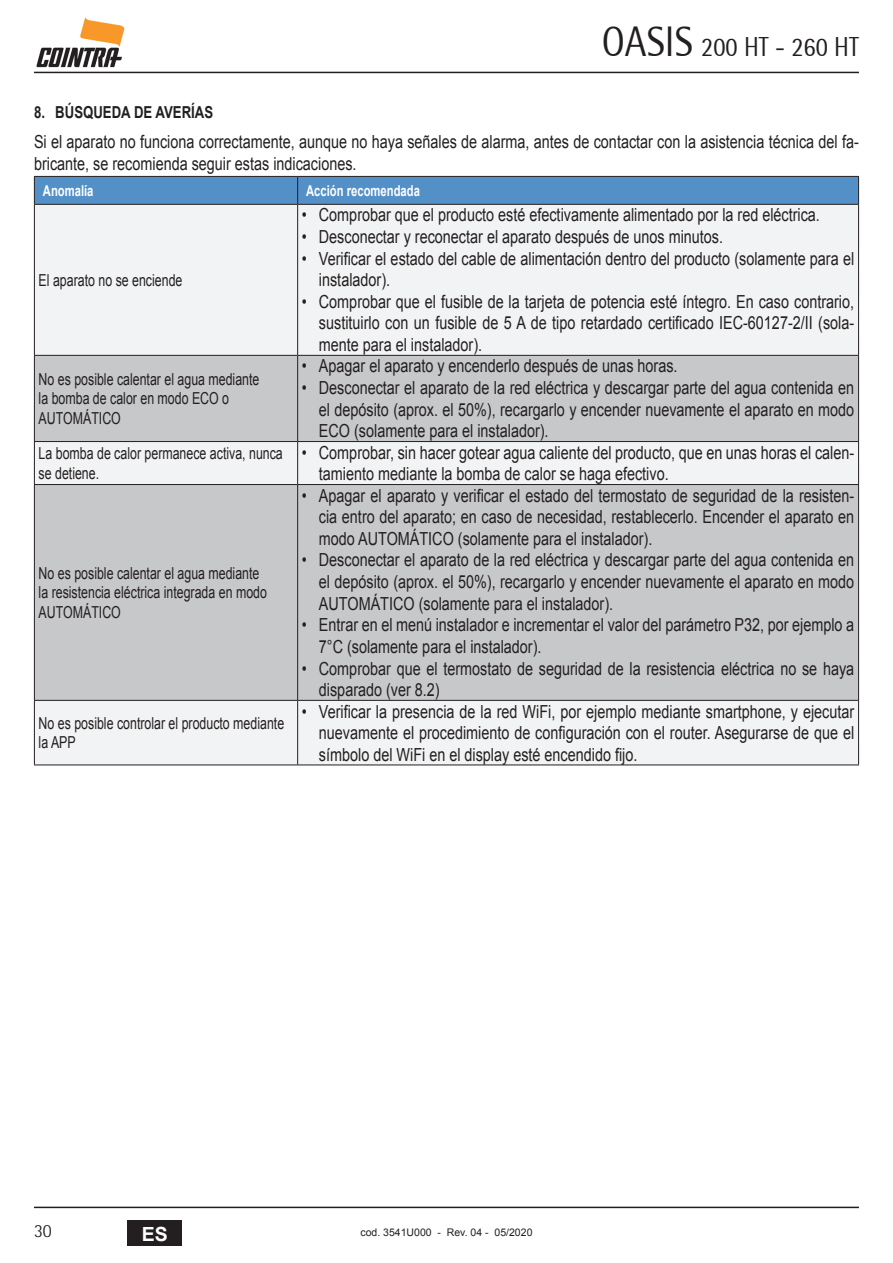
<style>
.page{position:relative;width:893px;height:1263px;background:#fff}
.page>*{position:absolute;margin:0;border:0;box-sizing:border-box;transform-origin:0 0}
.t1{font:42px "Rotis Semi Sans";color:#231f20;scale:.9 1}
.t2{font:27px "Rotis Semi Sans";color:#231f20;scale:.9 1}
.t3{font:700 19.5px "Arial";color:#fff}
.t4{font:300 18.6px "Rotis Semi Sans";color:#231f20}
._05_CORPO_TESTO{font:18px/21.6px "Arial";color:#231f20;scale:.8 1}
._07_TESTO_TABELLA{font:16.5px/19.8px "Arial";color:#231f20;scale:.75 1}
.t5{font:700 16.5px "Arial";color:#231f20;scale:.8 1}
._07_TESTO_TABELLA-2{font:700 15px "Arial";color:#fff;scale:.75 1}
.t6{font:10.5px "Arial";color:#231f20}
</style>
<div class="page">
<hr style="left:34px;top:72px;width:825px;height:1px;background:#231f20">
<hr style="left:34px;top:1206px;width:825px;height:2px;background:#231f20">
<div style="left:128px;top:1220px;width:54px;height:26px;background:#231f20"></div>
<img style="left:36px;top:17px;width:88px;height:51px">
<div style="left:35px;top:205px;width:823px;height:559px;background:#f2f3f4"></div>
<svg style="left:35px;top:356px;width:823px;height:344px;background:#cccdce"></svg>
<svg style="left:34px;top:176px;width:825px;height:28px;background:#518bc0"></svg>
<hr style="left:34px;top:204px;width:264px;height:1px;background:#231f20">
<hr style="left:34px;top:205px;width:1px;height:150px;background:#231f20">
<hr style="left:298px;top:204px;width:561px;height:1px;background:#231f20">
<hr style="left:297px;top:205px;width:1px;height:150px;background:#231f20">
<hr style="left:858px;top:205px;width:1px;height:150px;background:#231f20">
<hr style="left:34px;top:355px;width:264px;height:1px;background:#231f20">
<hr style="left:34px;top:356px;width:1px;height:85px;background:#231f20">
<hr style="left:298px;top:355px;width:561px;height:1px;background:#231f20">
<hr style="left:297px;top:356px;width:1px;height:85px;background:#231f20">
<hr style="left:858px;top:356px;width:1px;height:85px;background:#231f20">
<hr style="left:34px;top:441px;width:264px;height:1px;background:#231f20">
<hr style="left:34px;top:442px;width:1px;height:42px;background:#231f20">
<hr style="left:298px;top:441px;width:561px;height:1px;background:#231f20">
<hr style="left:297px;top:442px;width:1px;height:42px;background:#231f20">
<hr style="left:858px;top:442px;width:1px;height:42px;background:#231f20">
<hr style="left:34px;top:484px;width:264px;height:1px;background:#231f20">
<hr style="left:34px;top:485px;width:1px;height:215px;background:#231f20">
<hr style="left:298px;top:484px;width:561px;height:1px;background:#231f20">
<hr style="left:297px;top:485px;width:1px;height:215px;background:#231f20">
<hr style="left:858px;top:485px;width:1px;height:215px;background:#231f20">
<hr style="left:34px;top:700px;width:264px;height:1px;background:#231f20">
<hr style="left:34px;top:701px;width:1px;height:63px;background:#231f20">
<hr style="left:298px;top:700px;width:561px;height:1px;background:#231f20">
<hr style="left:297px;top:701px;width:1px;height:63px;background:#231f20">
<hr style="left:858px;top:701px;width:1px;height:63px;background:#231f20">
<hr style="left:34px;top:764px;width:264px;height:1px;background:#231f20">
<hr style="left:298px;top:764px;width:561px;height:1px;background:#231f20">
<h1 class="t1" style="left:602px;top:17px;width:103px">OASIS</h1>
<h2 class="t2" style="left:701px;top:31px;width:177px">200 HT - 260 HT</h2>
<p class="t5" style="left:34px;top:102px;width:225px">8. BÚSQUEDA DE AVERÍAS</p>
<p class="_05_CORPO_TESTO" style="left:34px;top:131px;width:1033px">Si el aparato no funciona correctamente, aunque no haya señales de alarma, antes de contactar con la asistencia técnica del fa&shy;bricante, se recomienda seguir estas indicaciones.</p>
<p class="_07_TESTO_TABELLA-2" style="left:43px;top:181px;width:69px">Anomalía</p>
<p class="_07_TESTO_TABELLA-2" style="left:306px;top:181px;width:153px">Acción recomendada</p>
<p class="_07_TESTO_TABELLA" style="left:39px;top:270px;width:193px">El aparato no se enciende</p>
<p class="_07_TESTO_TABELLA" style="left:39px;top:369px;width:296px">No es posible calentar el agua mediante la bomba de calor en modo ECO o<br>AUTOMÁTICO</p>
<p class="_05_CORPO_TESTO" style="left:302px;top:205px;width:649px">• Comprobar que el producto esté efectivamente alimentado por la red eléctrica.</p>
<p class="_05_CORPO_TESTO" style="left:302px;top:226px;width:528px">• Desconectar y reconectar el aparato después de unos minutos.</p>
<p class="_05_CORPO_TESTO" style="left:319px;top:248px;width:671px;text-indent:-17px">• Verificar el estado del cable de alimentación dentro del producto (solamente para el instalador).</p>
<p class="_05_CORPO_TESTO" style="left:319px;top:291px;width:671px;text-align:justify;text-indent:-17px">• Comprobar que el fusible de la tarjeta de potencia esté íntegro. En caso contrario, sustituirlo con un fusible de 5 A de tipo retardado certificado IEC-60127-2/II (sola&shy;mente para el instalador).</p>
<p class="_05_CORPO_TESTO" style="left:302px;top:356px;width:471px">• Apagar el aparato y encenderlo después de unas horas.</p>
<p class="_05_CORPO_TESTO" style="left:319px;top:377px;width:671px;text-align:justify;text-indent:-17px">• Desconectar el aparato de la red eléctrica y descargar parte del agua contenida en el depósito (aprox. el 50%), recargarlo y encender nuevamente el aparato en modo ECO (solamente para el instalador).</p>
<p class="_07_TESTO_TABELLA" style="left:39px;top:443px;width:327px">La bomba de calor permanece activa, nunca se detiene.</p>
<p class="_05_CORPO_TESTO" style="left:319px;top:442px;width:671px;text-indent:-17px">• Comprobar, sin hacer gotear agua caliente del producto, que en unas horas el calen&shy;tamiento mediante la bomba de calor se haga efectivo.</p>
<p class="_07_TESTO_TABELLA" style="left:39px;top:563px;width:306px">No es posible calentar el agua mediante la resistencia eléctrica integrada en modo<br>AUTOMÁTICO</p>
<p class="_07_TESTO_TABELLA" style="left:39px;top:713px;width:329px">No es posible controlar el producto mediante la APP</p>
<p class="_05_CORPO_TESTO" style="left:319px;top:485px;width:671px;text-align:justify;text-indent:-17px">• Apagar el aparato y verificar el estado del termostato de seguridad de la resisten&shy;cia entro del aparato; en caso de necesidad, restablecerlo. Encender el aparato en modo AUTOMÁTICO (solamente para el instalador).</p>
<p class="_05_CORPO_TESTO" style="left:319px;top:549px;width:671px;text-align:justify;text-indent:-17px">• Desconectar el aparato de la red eléctrica y descargar parte del agua contenida en el depósito (aprox. el 50%), recargarlo y encender nuevamente el aparato en modo AUTOMÁTICO (solamente para el instalador).</p>
<p class="_05_CORPO_TESTO" style="left:319px;top:614px;width:671px;text-indent:-17px">• Entrar en el menú instalador e incrementar el valor del parámetro P32, por ejemplo a<br>7°C (solamente para el instalador).</p>
<p class="_05_CORPO_TESTO" style="left:319px;top:657px;width:671px;text-indent:-17px">• Comprobar que el termostato de seguridad de la resistencia eléctrica no se haya disparado (ver 8.2)</p>
<p class="_05_CORPO_TESTO" style="left:319px;top:700px;width:671px;text-align:justify;text-indent:-17px">• Verificar la presencia de la red WiFi, por ejemplo mediante smartphone, y ejecutar nuevamente el procedimiento de configuración con el router. Asegurarse de que el símbolo del WiFi en el display esté encendido fijo.</p>
<p class="t4" style="left:34px;top:1220px;width:19px">30</p>
<p class="t3" style="left:142px;top:1220px;width:28px">ES</p>
<p class="t6" style="left:360px;top:1225px;width:174px">cod. 3541U000 - Rev. 04 - 05/2020</p>
</div>
